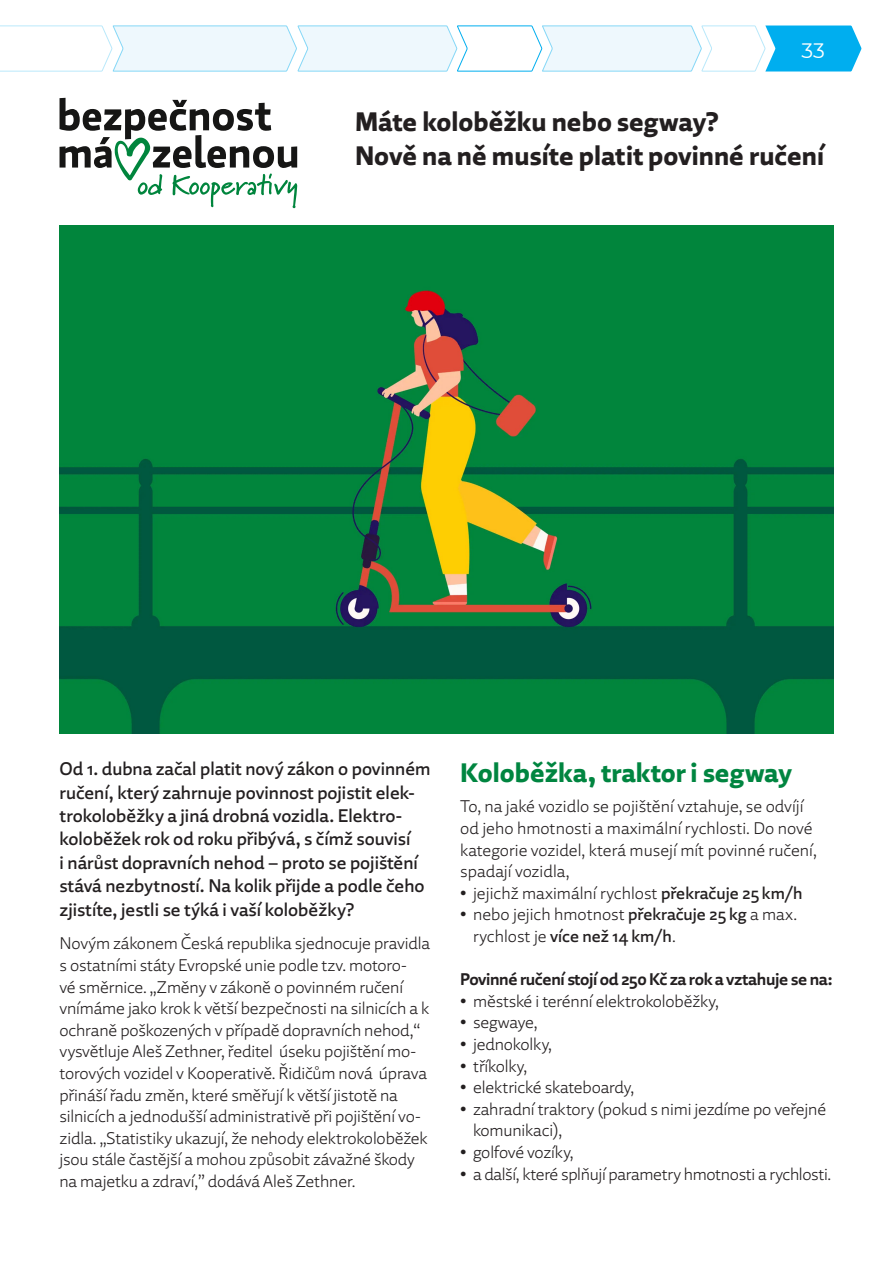
<style>
.page{position:relative;width:893px;height:1263px;background:#fff}
.page>*{position:absolute;margin:0;border:0;box-sizing:border-box;transform-origin:0 0}
.t1{font:800 28.5px "Laski Sans";color:#231f20}
.t2{font:800 28.5px "Laski Sans";color:#008540}
.t3{font:20.85px "Montserrat";color:#fff}
.t4{font:600 19.5px/23.4px "Laski Sans";color:#231f20}
.t5{font:18px/21.6px "Laski Sans";letter-spacing:-.01em;color:#231f20}
.t6{font:700 18px "Laski Sans";letter-spacing:-.02em;color:#231f20}
.s1{font-weight:600}
</style>
<div class="page">
<svg style="left:0;top:25px;width:861px;height:47px"></svg>
<svg style="left:60px;top:98px;width:237px;height:110px"></svg>
<img style="left:60px;top:225px;width:773px;height:508px">
<p class="t3" style="left:801px;top:37px;width:25px">33</p>
<p class="t1" style="left:355px;top:104px;width:365px">Máte koloběžku nebo segway?</p>
<p class="t1" style="left:355px;top:138px;width:471px">Nově na ně musíte platit povinné ručení</p>
<p class="t4" style="left:60px;top:756px;width:373px">Od 1. dubna začal platit nový zákon o povinném ručení, který zahrnuje povinnost pojistit elek&shy;trokoloběžky a jiná drobná vozidla. Elektro&shy;koloběžek rok od roku přibývá, s čímž souvisí<br>i nárůst dopravních nehod – proto se pojištění stává nezbytností. Na kolik přijde a podle čeho zjistíte, jestli se týká i vaší koloběžky?</p>
<p class="t5" style="left:60px;top:932px;width:372px">Novým zákonem Česká republika sjednocuje pravidla s ostatními státy Evropské unie podle tzv. motoro-<br>vé směrnice. „Změny v zákoně o povinném ručení vnímáme jako krok k větší bezpečnosti na silnicích a k ochraně poškozených v případě dopravních nehod,“ vysvětluje Aleš Zethner, ředitel úseku pojištění mo&shy;torových vozidel v Kooperativě. Řidičům nová úprava přináší řadu změn, které směřují k větší jistotě na silnicích a jednodušší administrativě při pojištění vo&shy;zidla. „Statistiky ukazují, že nehody elektrokoloběžek jsou stále častější a mohou způsobit závažné škody na majetku a zdraví,” dodává Aleš Zethner.</p>
<p class="t2" style="left:460px;top:755px;width:333px">Koloběžka, traktor i segway</p>
<p class="t5" style="left:460px;top:795px;width:358px">To, na jaké vozidlo se pojištění vztahuje, se odvíjí od jeho hmotnosti a maximální rychlosti. Do nové kategorie vozidel, která musejí mít povinné ručení, spadají vozidla,</p>
<p class="t5" style="left:460px;top:881px;width:344px">• jejichž maximální rychlost <span class="s1">překračuje 25 km/h</span></p>
<p class="t5" style="left:473px;top:903px;width:326px;text-indent:-13px">• nebo jejich hmotnost <span class="s1">překračuje 25 kg</span> a max. rychlost je <span class="s1">více než 14 km/h</span>.</p>
<p class="t6" style="left:460px;top:968px;width:374px">Povinné ručení stojí od 250 Kč za rok a vztahuje se na:</p>
<p class="t5" style="left:460px;top:989px;width:260px">• městské i terénní elektrokoloběžky,</p>
<p class="t5" style="left:460px;top:1011px;width:79px">• segwaye,</p>
<p class="t5" style="left:460px;top:1033px;width:93px">• jednokolky,</p>
<p class="t5" style="left:460px;top:1054px;width:69px">• tříkolky,</p>
<p class="t5" style="left:460px;top:1076px;width:175px">• elektrické skateboardy,</p>
<p class="t5" style="left:473px;top:1097px;width:355px;text-indent:-13px">• zahradní traktory (pokud s nimi jezdíme po veřejné komunikaci),</p>
<p class="t5" style="left:460px;top:1141px;width:115px">• golfové vozíky,</p>
<p class="t5" style="left:460px;top:1162px;width:372px">• a další, které splňují parametry hmotnosti a rychlosti.</p>
</div>
